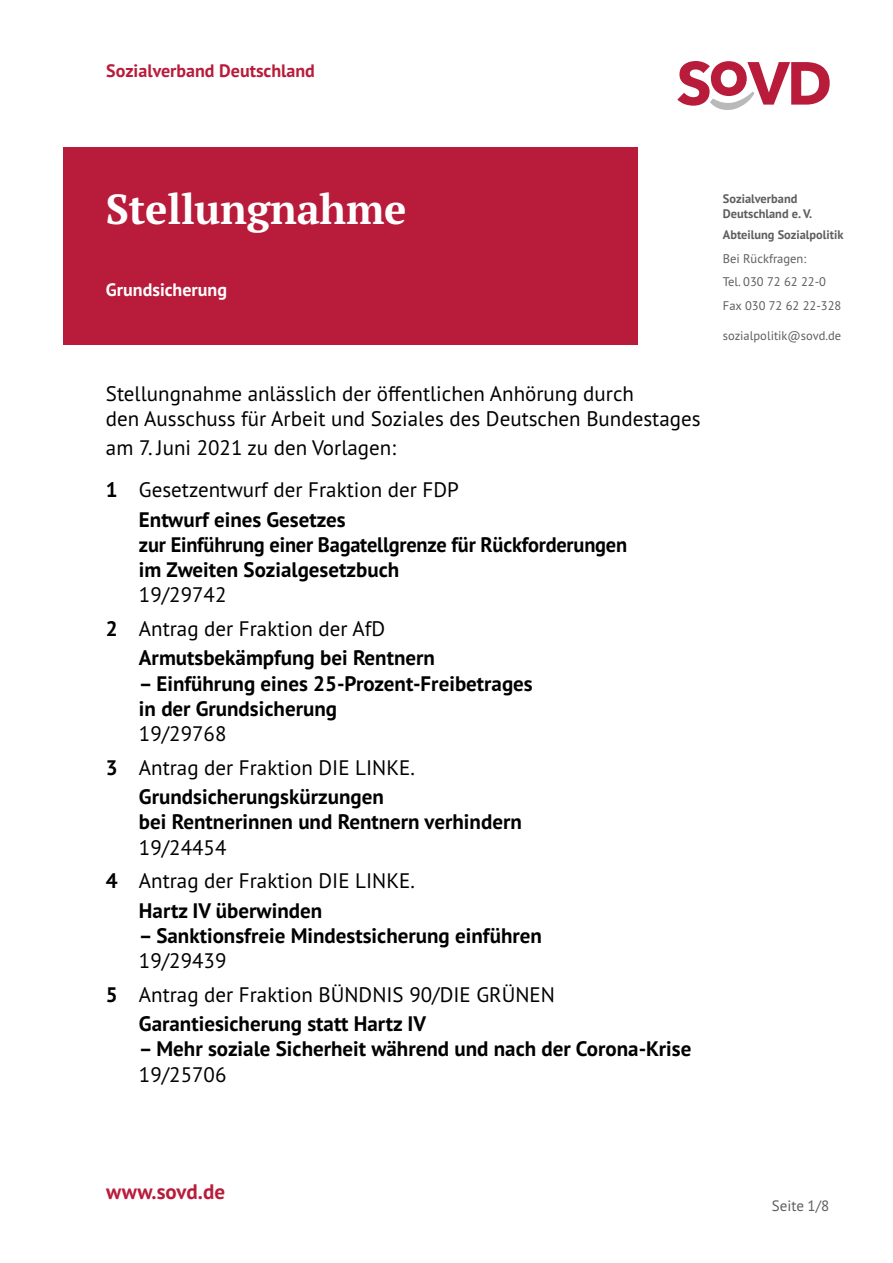
<style>
.page{position:relative;width:893px;height:1263px;background:#fff}
.page>*{position:absolute;margin:0;border:0;box-sizing:border-box;transform-origin:0 0}
.t1{font:700 42px "PT Serif Pro";letter-spacing:-.005em;color:#fff}
.t2{font:700 21px/25.2px "PT Sans Pro";color:#000}
.t3{font:21px/25.2px "PT Sans Pro";color:#000}
.t4{font:700 21px "PT Sans Pro";color:#b91c3b}
.t5{font:700 18px "PT Sans Pro";color:#b91c3b}
.t6{font:700 18px "PT Sans Pro";color:#fff}
.t7{font:15px "PT Sans Pro";color:#5e5e5d}
.t8{font:12.6px/23.5px "PT Sans Pro";color:#5e5e5d}
.t9{font:700 12.3px/14.9px "PT Sans Pro";color:#5e5e5d}
.s1{font-weight:700}
</style>
<div class="page">
<svg style="left:677px;top:61px;width:153px;height:49px"></svg>
<div style="left:64px;top:147px;width:574px;height:197px;background:#b91c3b"></div>
<p class="t5" style="left:106px;top:59px;width:210px">Sozialverband Deutschland</p>
<h1 class="t1" style="left:106px;top:181px;width:302px">Stellungnahme</h1>
<h1 class="t6" style="left:106px;top:278px;width:123px">Grundsicherung</h1>
<h1 class="t3" style="left:106px;top:380px;width:596px">Stellungnahme anlässlich der öfentlichen Anhörung durch<br>den Ausschuss für Arbeit und Soziales des Deutschen Bundestages</h1>
<h1 class="t3" style="left:106px;top:434px;width:292px">am 7. Juni 2021 zu den Vorlagen:</h1>
<p class="t3" style="left:106px;top:477px;width:354px"><span class="s1">1</span> Gesetzentwurf der Fraktion der FDP</p>
<h1 class="t2" style="left:139px;top:506px;width:490px">Entwurf eines Gesetzes<br>zur Einführung einer Bagatellgrenze für Rückforderungen im Zweiten Sozialgesetzbuch</h1>
<p class="t3" style="left:139px;top:582px;width:89px">19/29742</p>
<p class="t3" style="left:106px;top:615px;width:281px"><span class="s1">2</span> Antrag der Fraktion der AfD</p>
<h1 class="t2" style="left:139px;top:645px;width:298px">Armutsbekämpfung bei Rentnern</h1>
<h1 class="t2" style="left:139px;top:670px;width:395px">– Einführung eines 25-Prozent-Freibetrages in der Grundsicherung</h1>
<p class="t3" style="left:139px;top:720px;width:89px">19/29768</p>
<p class="t3" style="left:106px;top:754px;width:310px"><span class="s1">3</span> Antrag der Fraktion DIE LINKE.</p>
<h1 class="t2" style="left:139px;top:784px;width:384px">Grundsicherungskürzungen<br>bei Rentnerinnen und Rentnern verhindern</h1>
<p class="t3" style="left:139px;top:834px;width:89px">19/24454</p>
<p class="t3" style="left:106px;top:868px;width:310px"><span class="s1">4</span> Antrag der Fraktion DIE LINKE.</p>
<h1 class="t2" style="left:139px;top:897px;width:185px">Hartz IV überwinden</h1>
<h1 class="t2" style="left:139px;top:922px;width:404px">– Sanktionsfreie Mindestsicherung einführen</h1>
<p class="t3" style="left:139px;top:947px;width:89px">19/29439</p>
<p class="t3" style="left:106px;top:981px;width:451px"><span class="s1">5</span> Antrag der Fraktion BÜNDNIS 90/DIE GRÜNEN</p>
<h1 class="t2" style="left:139px;top:1011px;width:289px">Garantiesicherung statt Hartz IV</h1>
<h1 class="t2" style="left:139px;top:1036px;width:554px">– Mehr soziale Sicherheit während und nach der Corona-Krise</h1>
<p class="t3" style="left:139px;top:1061px;width:89px">19/25706</p>
<p class="t9" style="left:723px;top:191px;width:91px">Sozialverband<br>Deutschland e. V.</p>
<p class="t9" style="left:723px;top:227px;width:122px">Abteilung Sozialpolitik</p>
<p class="t8" style="left:723px;top:246px;width:120px">Bei Rückfragen:<br>Tel. 030 72 62 22-0<br>Fax 030 72 62 22-328</p>
<p class="t8" style="left:723px;top:323px;width:120px">sozialpolitik@sovd.de</p>
<p class="t4" style="left:106px;top:1178px;width:120px">www.sovd.de</p>
<p class="t7" style="left:772px;top:1196px;width:59px">Seite 1/8</p>
</div>
